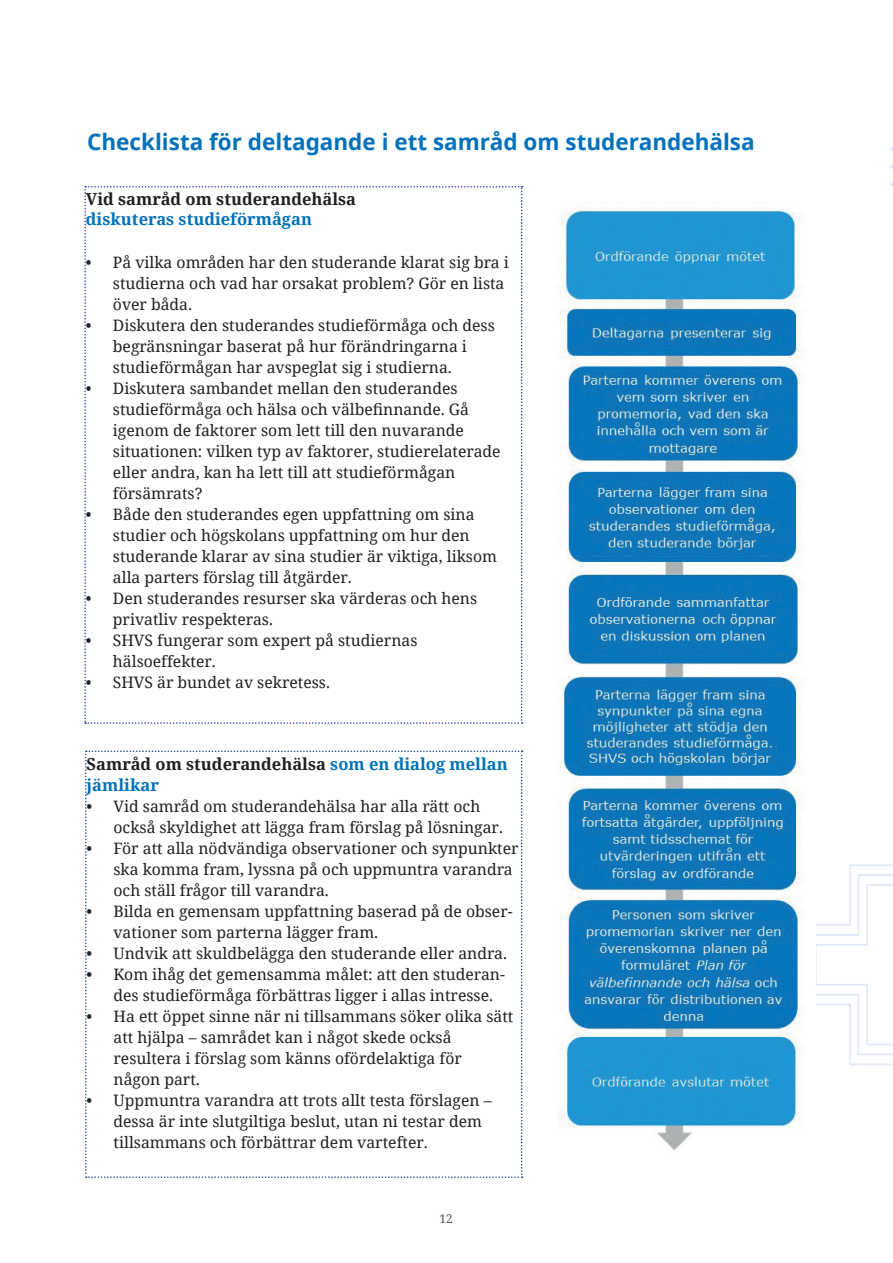
<style>
.page{position:relative;width:893px;height:1263px;background:#fff}
.page>*{position:absolute;margin:0;border:0;box-sizing:border-box;transform-origin:0 0}
.t1{font:700 22.5px "Noto Sans";color:#0071bb}
.t2{font:700 16.5px/21px "Noto Serif";color:#0071bb}
.t3{font:700 16.5px "Noto Serif";color:#231f20}
.t4{font:15.75px/21px "Noto Serif";color:#231f20}
.t5{font:12px "Noto Serif";color:#57585a}
.s1{color:#231f20}
</style>
<div class="page">
<svg style="left:84px;top:186px;width:439px;height:538px"></svg>
<svg style="left:85px;top:750px;width:438px;height:428px"></svg>
<svg style="left:816px;top:864px;width:77px;height:201px"></svg>
<svg style="left:891px;top:147px;width:2px;height:39px"></svg>
<img style="left:558px;top:205px;width:246px;height:945px">
<h1 class="t1" style="left:87px;top:126px;width:669px">Checklista för deltagande i ett samråd om studerandehälsa</h1>
<p class="t3" style="left:86px;top:188px;width:272px">Vid samråd om studerandehälsa</p>
<p class="t2" style="left:86px;top:208px;width:228px">diskuteras studieförmågan</p>
<p class="t4" style="left:113px;top:251px;width:397px;text-indent:-27px">• På vilka områden har den studerande klarat sig bra i studierna och vad har orsakat problem? Gör en lista över båda.</p>
<p class="t4" style="left:113px;top:314px;width:383px;text-indent:-27px">• Diskutera den studerandes studieförmåga och dess begränsningar baserat på hur förändringarna i studieförmågan har avspeglat sig i studierna.</p>
<p class="t4" style="left:113px;top:377px;width:389px;text-indent:-27px">• Diskutera sambandet mellan den studerandes studieförmåga och hälsa och välbefinnande. Gå igenom de faktorer som lett till den nuvarande situationen: vilken typ av faktorer, studierelaterade eller andra, kan ha lett till att studieförmågan försämrats?</p>
<p class="t4" style="left:113px;top:503px;width:386px;text-indent:-27px">• Både den studerandes egen uppfattning om sina studier och högskolans uppfattning om hur den studerande klarar av sina studier är viktiga, liksom alla parters förslag till åtgärder.</p>
<p class="t4" style="left:113px;top:587px;width:366px;text-indent:-27px">• Den studerandes resurser ska värderas och hens privatliv respekteras.</p>
<p class="t4" style="left:113px;top:629px;width:306px;text-indent:-27px">• SHVS fungerar som expert på studiernas hälsoeffekter.</p>
<p class="t4" style="left:86px;top:671px;width:246px">• SHVS är bundet av sekretess.</p>
<p class="t2" style="left:87px;top:753px;width:423px"><span class="s1">Samråd om studerandehälsa</span> som en dialog mellan jämlikar</p>
<p class="t4" style="left:114px;top:795px;width:391px;text-indent:-27px">• Vid samråd om studerandehälsa har alla rätt och också skyldighet att lägga fram förslag på lösningar.</p>
<p class="t4" style="left:114px;top:837px;width:407px;text-indent:-27px">• För att alla nödvändiga observationer och synpunkter ska komma fram, lyssna på och uppmuntra varandra och ställ frågor till varandra.</p>
<p class="t4" style="left:114px;top:900px;width:401px;text-indent:-27px">• Bilda en gemensam uppfattning baserad på de obser&shy;vationer som parterna lägger fram.</p>
<p class="t4" style="left:87px;top:942px;width:422px">• Undvik att skuldbelägga den studerande eller andra.</p>
<p class="t4" style="left:114px;top:963px;width:393px;text-indent:-27px">• Kom ihåg det gemensamma målet: att den studeran&shy;des studieförmåga förbättras ligger i allas intresse.</p>
<p class="t4" style="left:114px;top:1005px;width:401px;text-indent:-27px">• Ha ett öppet sinne när ni tillsammans söker olika sätt att hjälpa – samrådet kan i något skede också resultera i förslag som känns ofördelaktiga för<br>någon part.</p>
<p class="t4" style="left:114px;top:1089px;width:380px;text-indent:-27px">• Uppmuntra varandra att trots allt testa förslagen – dessa är inte slutgiltiga beslut, utan ni testar dem tillsammans och förbättrar dem vartefter.</p>
<p class="t5" style="left:439px;top:1210px;width:15px">12</p>
</div>
